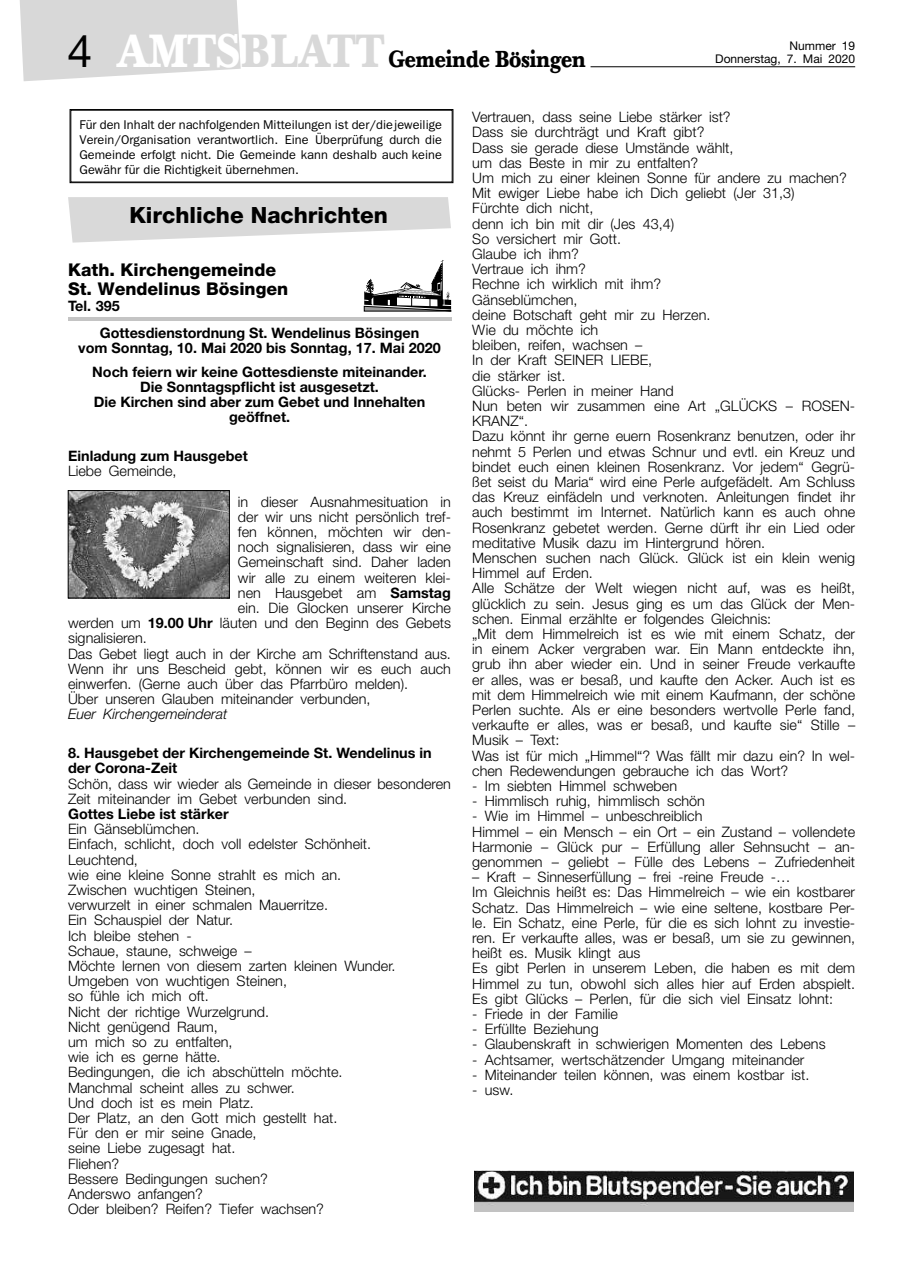
<style>
.page{position:relative;width:902px;height:1280px;background:#fff}
.page>*{position:absolute;margin:0;border:0;box-sizing:border-box;transform-origin:0 0}
.t1{font:700 22.8px "Baskerville BQ";color:#000;scale:.83 1}
.t2{font:800 22.35px "Helvetica Neue";color:#000}
.t3{font:800 17.55px/19.2px "Helvetica Neue";color:#000}
.t4{font:300 14.4px/15.1px "Helvetica Neue";color:#000}
.t5{font:700 14.4px/15.1px "Helvetica Neue";color:#000}
.t6{font:italic 300 14.4px "Helvetica Neue";color:#000}
.t7{font:12.75px/15.3px "Franklin Gothic";color:#000;text-align:justify}
.t8{font:12px/12.9px "Helvetica Neue";color:#000;text-align:right}
.s1{font-family:"Helvetica Neue";font-weight:400;font-size:44.7px}
.s2{font-size:45.9px;color:#fff}
.s3{font-size:45.9px;color:#d8d8d8}
.s4{font-weight:700}
</style>
<div class="page">
<svg style="left:19px;top:0;width:222px;height:81px;background:#dbdbdb"></svg>
<hr style="left:590px;top:66px;width:265px;height:1px;background:#000">
<svg style="left:68px;top:197px;width:383px;height:46px"></svg>
<div style="left:70px;top:109px;width:383px;height:74px;border:1px solid #000"></div>
<svg style="left:364px;top:260px;width:87px;height:51px"></svg>
<hr style="left:68px;top:317px;width:383px;height:4px;background:#c4c4c4">
<img style="left:70px;top:492px;width:157px;height:104px">
<div style="left:68px;top:490px;width:161px;height:108px;border:1px solid #000"></div>
<img style="left:474px;top:1170px;width:379px;height:42px">
<h1 class="t1" style="left:67px;top:44px;width:626px"><span class="s1">4</span> <span class="s2">AMTS</span><span class="s3">BLATT</span> Gemeinde Bösingen</h1>
<p class="t8" style="left:715px;top:39px;width:141px">Nummer 19<br>Donnerstag, 7. Mai 2020</p>
<p class="t7" style="left:80px;top:116px;width:364px">Für den Inhalt der nachfolgenden Mitteilungen ist der/die jeweilige Verein/Organisation verantwortlich. Eine Überprüfung durch die Gemeinde erfolgt nicht. Die Gemeinde kann deshalb auch keine Gewähr für die Richtigkeit übernehmen.</p>
<h2 class="t2" style="left:129px;top:201px;width:260px">Kirchliche Nachrichten</h2>
<p class="t3" style="left:68px;top:260px;width:222px">Kath. Kirchengemeinde<br>St. Wendelinus Bösingen</p>
<p class="t5" style="left:100px;top:292px;width:321px;line-height:26.5px;text-indent:-32px">Tel. 395<br>Gottesdienstordnung St. Wendelinus Bösingen</p>
<p class="t5" style="left:78px;top:335px;width:364px;line-height:23.7px;text-align:center">vom Sonntag, 10. Mai 2020 bis Sonntag, 17. Mai 2020<br>Noch feiern wir keine Gottesdienste miteinander.</p>
<p class="t5" style="left:94px;top:379px;width:333px;text-align:center">Die Sonntagspflicht ist ausgesetzt.<br>Die Kirchen sind aber zum Gebet und Innehalten geöffnet.</p>
<p class="t5" style="left:68px;top:448px;width:181px">Einladung zum Hausgebet</p>
<p class="t4" style="left:68px;top:463px;width:110px">Liebe Gemeinde,</p>
<p class="t4" style="left:238px;top:493px;width:214px">in dieser Ausnahmesituation in</p>
<p class="t4" style="left:238px;top:509px;width:214px">der wir uns nicht persönlich tref-</p>
<p class="t4" style="left:238px;top:524px;width:214px">fen können, möchten wir den-</p>
<p class="t4" style="left:238px;top:539px;width:214px">noch signalisieren, dass wir eine</p>
<p class="t4" style="left:238px;top:554px;width:214px">Gemeinschaft sind. Daher laden</p>
<p class="t4" style="left:238px;top:569px;width:214px">wir alle zu einem weiteren klei-</p>
<p class="t4" style="left:238px;top:585px;width:214px">nen Hausgebet am <span class="s4">Samstag</span></p>
<p class="t4" style="left:238px;top:600px;width:214px">ein. Die Glocken unserer Kirche</p>
<p class="t4" style="left:68px;top:615px;width:384px">werden um <span class="s4">19.00 Uhr</span> läuten und den Beginn des Gebets</p>
<p class="t4" style="left:68px;top:630px;width:80px">signalisieren.</p>
<p class="t4" style="left:68px;top:645px;width:384px">Das Gebet liegt auch in der Kirche am Schriftenstand aus.</p>
<p class="t4" style="left:68px;top:661px;width:384px">Wenn ihr uns Bescheid gebt, können wir es euch auch</p>
<p class="t4" style="left:68px;top:676px;width:341px">einwerfen. (Gerne auch über das Pfarrbüro melden).</p>
<p class="t4" style="left:68px;top:691px;width:304px">Über unseren Glauben miteinander verbunden,</p>
<p class="t6" style="left:68px;top:706px;width:161px">Euer Kirchengemeinderat</p>
<p class="t5" style="left:68px;top:745px;width:365px">8. Hausgebet der Kirchengemeinde St. Wendelinus in der Corona-Zeit</p>
<p class="t4" style="left:68px;top:776px;width:384px">Schön, dass wir wieder als Gemeinde in dieser besonderen<br>Zeit miteinander im Gebet verbunden sind.</p>
<p class="t5" style="left:68px;top:806px;width:162px">Gottes Liebe ist stärker</p>
<p class="t4" style="left:68px;top:821px;width:329px">Ein Gänseblümchen.<br>Einfach, schlicht, doch voll edelster Schönheit.<br>Leuchtend,<br>wie eine kleine Sonne strahlt es mich an.<br>Zwischen wuchtigen Steinen,<br>verwurzelt in einer schmalen Mauerritze.<br>Ein Schauspiel der Natur.<br>Ich bleibe stehen -<br>Schaue, staune, schweige –<br>Möchte lernen von diesem zarten kleinen Wunder.<br>Umgeben von wuchtigen Steinen,<br>so fühle ich mich oft.<br>Nicht der richtige Wurzelgrund.<br>Nicht genügend Raum,<br>um mich so zu entfalten,<br>wie ich es gerne hätte.<br>Bedingungen, die ich abschütteln möchte.<br>Manchmal scheint alles zu schwer.<br>Und doch ist es mein Platz.<br>Der Platz, an den Gott mich gestellt hat.<br>Für den er mir seine Gnade,<br>seine Liebe zugesagt hat.<br>Fliehen?<br>Bessere Bedingungen suchen?<br>Anderswo anfangen?<br>Oder bleiben? Reifen? Tiefer wachsen?</p>
<p class="t4" style="left:472px;top:109px;width:384px">Vertrauen, dass seine Liebe stärker ist?<br>Dass sie durchträgt und Kraft gibt?<br>Dass sie gerade diese Umstände wählt,<br>um das Beste in mir zu entfalten?<br>Um mich zu einer kleinen Sonne für andere zu machen?<br>Mit ewiger Liebe habe ich Dich geliebt (Jer 31,3)<br>Fürchte dich nicht,<br>denn ich bin mit dir (Jes 43,4)<br>So versichert mir Gott.<br>Glaube ich ihm?<br>Vertraue ich ihm?<br>Rechne ich wirklich mit ihm?<br>Gänseblümchen,<br>deine Botschaft geht mir zu Herzen.<br>Wie du möchte ich<br>bleiben, reifen, wachsen –<br>In der Kraft SEINER LIEBE,<br>die stärker ist.<br>Glücks- Perlen in meiner Hand<br>Nun beten wir zusammen eine Art „GLÜCKS – ROSEN-KRANZ“.<br>Dazu könnt ihr gerne euern Rosenkranz benutzen, oder ihr nehmt 5 Perlen und etwas Schnur und evtl. ein Kreuz und bindet euch einen kleinen Rosenkranz. Vor jedem“ Gegrü&shy;ßet seist du Maria“ wird eine Perle aufgefädelt. Am Schluss das Kreuz einfädeln und verknoten. Anleitungen findet ihr auch bestimmt im Internet. Natürlich kann es auch ohne Rosenkranz gebetet werden. Gerne dürft ihr ein Lied oder meditative Musik dazu im Hintergrund hören.<br>Menschen suchen nach Glück. Glück ist ein klein wenig Himmel auf Erden.<br>Alle Schätze der Welt wiegen nicht auf, was es heißt, glücklich zu sein. Jesus ging es um das Glück der Men&shy;schen. Einmal erzählte er folgendes Gleichnis:<br>„Mit dem Himmelreich ist es wie mit einem Schatz, der in einem Acker vergraben war. Ein Mann entdeckte ihn, grub ihn aber wieder ein. Und in seiner Freude verkaufte er alles, was er besaß, und kaufte den Acker. Auch ist es mit dem Himmelreich wie mit einem Kaufmann, der schöne Perlen suchte. Als er eine besonders wertvolle Perle fand, verkaufte er alles, was er besaß, und kaufte sie“ Stille – Musik – Text:<br>Was ist für mich „Himmel“? Was fällt mir dazu ein? In wel&shy;chen Redewendungen gebrauche ich das Wort?</p>
<p class="t4" style="left:472px;top:778px;width:206px">- Im siebten Himmel schweben</p>
<p class="t4" style="left:472px;top:793px;width:234px">- Himmlisch ruhig, himmlisch schön</p>
<p class="t4" style="left:472px;top:808px;width:384px">- Wie im Himmel – unbeschreiblich<br>Himmel – ein Mensch – ein Ort – ein Zustand – vollendete Harmonie – Glück pur – Erfüllung aller Sehnsucht – an&shy;genommen – geliebt – Fülle des Lebens – Zufriedenheit</p>
<p class="t4" style="left:472px;top:869px;width:384px">– Kraft – Sinneserfüllung – frei -reine Freude -…<br>Im Gleichnis heißt es: Das Himmelreich – wie ein kostbarer Schatz. Das Himmelreich – wie eine seltene, kostbare Per&shy;le. Ein Schatz, eine Perle, für die es sich lohnt zu investie&shy;ren. Er verkaufte alles, was er besaß, um sie zu gewinnen, heißt es. Musik klingt aus<br>Es gibt Perlen in unserem Leben, die haben es mit dem Himmel zu tun, obwohl sich alles hier auf Erden abspielt.<br>Es gibt Glücks – Perlen, für die sich viel Einsatz lohnt:</p>
<p class="t4" style="left:472px;top:1006px;width:147px">- Friede in der Familie</p>
<p class="t4" style="left:472px;top:1021px;width:128px">- Erfüllte Beziehung</p>
<p class="t4" style="left:472px;top:1036px;width:355px">- Glaubenskraft in schwierigen Momenten des Lebens</p>
<p class="t4" style="left:472px;top:1051px;width:333px">- Achtsamer, wertschätzender Umgang miteinander</p>
<p class="t4" style="left:472px;top:1067px;width:338px">- Miteinander teilen können, was einem kostbar ist.</p>
<p class="t4" style="left:472px;top:1082px;width:43px">- usw.</p>
</div>
